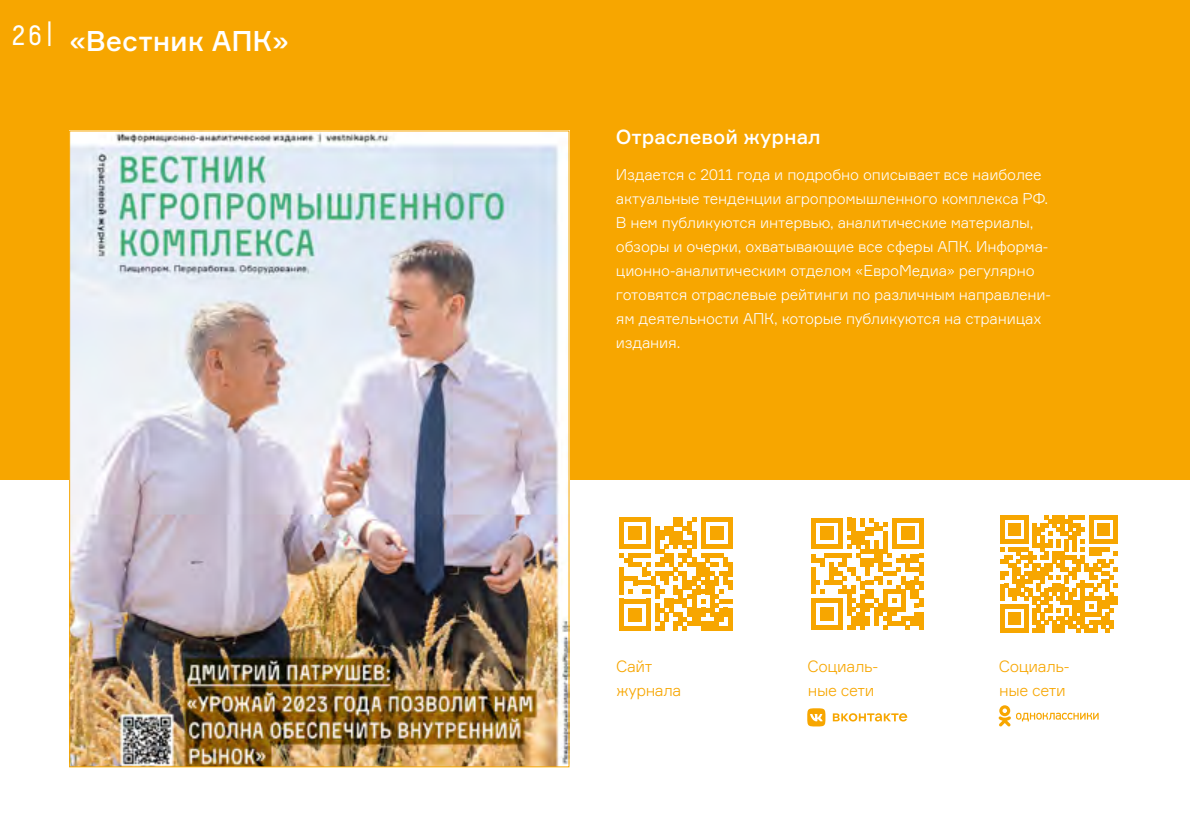
<style>
.page{position:relative;width:1190px;height:840px;background:#fff}
.page>*{position:absolute;margin:0;border:0;box-sizing:border-box;transform-origin:0 0}
.t1{font:500 28px "Formular";letter-spacing:-.005em;color:#fff}
.t2{font:28px "Decima Mono X";color:#fff}
.t3{font:500 20px "Formular";color:#fff}
.t4{font:300 16px/24px "Formular";letter-spacing:-.02em;color:#f7a600}
.t5{font:300 15.2px/24px "Formular";letter-spacing:-.01em;color:#fff}
</style>
<div class="page">
<div style="left:0;top:0;width:1190px;height:480px;background:#f7a600"></div>
<img style="left:71px;top:133px;width:496px;height:632px">
<svg style="left:619px;top:517px;width:114px;height:114px"></svg>
<div style="left:728px;top:608px;width:5px;height:13px;background:#f7a600"></div>
<div style="left:728px;top:621px;width:5px;height:10px;background:#f7a600"></div>
<svg style="left:807px;top:708px;width:18px;height:18px"></svg>
<svg style="left:833px;top:713px;width:74px;height:9px"></svg>
<svg style="left:811px;top:518px;width:112px;height:112px"></svg>
<svg style="left:998px;top:705px;width:101px;height:22px"></svg>
<svg style="left:1000px;top:515px;width:117px;height:117px"></svg>
<h1 class="t2" style="left:10px;top:20px;width:49px">26|</h1>
<h1 class="t1" style="left:69px;top:24px;width:221px">«Вестник АПК»</h1>
<h2 class="t3" style="left:616px;top:125px;width:206px">Отраслевой журнал</h2>
<p class="t5" style="left:616px;top:163px;width:437px">Издается с 2011 года и подробно описывает все наиболее актуальные тенденции агропромышленного комплекса РФ.<br>В нем публикуются интервью, аналитические материалы, обзоры и очерки, охватывающие все сферы АПК. Информа&shy;ционно-аналитическим отделом «ЕвроМедиа» регулярно готовятся отраслевые рейтинги по различным направлени&shy;ям деятельности АПК, которые публикуются на страницах издания.</p>
<p class="t4" style="left:616px;top:654px;width:67px">Сайт журнала</p>
<p class="t4" style="left:807px;top:654px;width:72px">Социаль&shy;ные сети</p>
<p class="t4" style="left:999px;top:654px;width:72px">Социаль&shy;ные сети</p>
</div>
